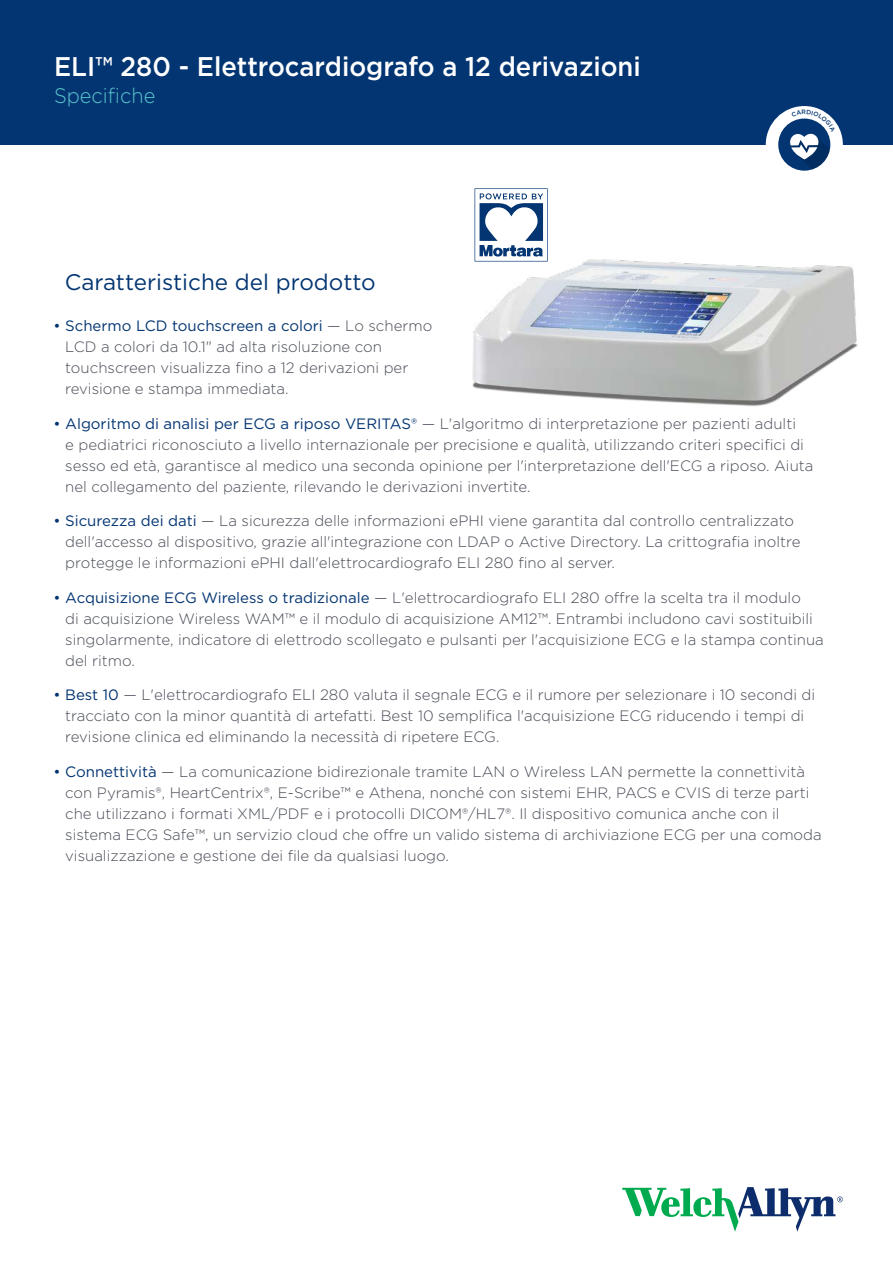
<style>
.page{position:relative;width:893px;height:1263px;background:#fff}
.page>*{position:absolute;margin:0;border:0;box-sizing:border-box;transform-origin:0 0}
.t1{font:500 27px "Gotham";color:#fff;scale:.95 1}
.t2{font:22.5px "Gotham";color:#033572}
.t3{font:300 21px "Gotham";color:#5ac5cc;scale:.95 1}
.t4{font:300 15px/21px "Gotham";color:#474b55}
.s1{font-weight:400;color:#033572}
</style>
<div class="page">
<div style="left:0;top:0;width:893px;height:145px;background:#033572"></div>
<div style="left:766px;top:106px;width:77px;height:77px;background:#fff;border-radius:50%"></div>
<div style="left:778px;top:118px;width:52px;height:53px;background:#033572;border-radius:50%"></div>
<svg style="left:622px;top:1187px;width:221px;height:45px"></svg>
<img style="left:472px;top:243px;width:386px;height:164px">
<svg style="left:475px;top:188px;width:73px;height:73px"></svg>
<svg style="left:790px;top:110px;width:46px;height:59px"></svg>
<h1 class="t1" style="left:54px;top:48px;width:619px">ELI™ 280 - Elettrocardiografo a 12 derivazioni</h1>
<h3 class="t3" style="left:54px;top:82px;width:108px">Specifiche</h3>
<h2 class="t2" style="left:65px;top:268px;width:312px">Caratteristiche del prodotto</h2>
<p class="t4" style="left:65px;top:315px;width:369px;text-indent:-12px"><span class="s1">• Schermo LCD touchscreen a colori</span> — Lo schermo LCD a colori da 10.1" ad alta risoluzione con touchscreen visualizza fino a 12 derivazioni per revisione e stampa immediata.</p>
<p class="t4" style="left:65px;top:413px;width:750px;text-indent:-12px"><span class="s1">• Algoritmo di analisi per ECG a riposo VERITAS®</span> — L'algoritmo di interpretazione per pazienti adulti<br>e pediatrici riconosciuto a livello internazionale per precisione e qualità, utilizzando criteri specifici di sesso ed età, garantisce al medico una seconda opinione per l'interpretazione dell'ECG a riposo. Aiuta nel collegamento del paziente, rilevando le derivazioni invertite.</p>
<p class="t4" style="left:65px;top:510px;width:737px;text-indent:-12px"><span class="s1">• Sicurezza dei dati</span> — La sicurezza delle informazioni ePHI viene garantita dal controllo centralizzato dell'accesso al dispositivo, grazie all'integrazione con LDAP o Active Directory. La crittografia inoltre protegge le informazioni ePHI dall'elettrocardiografo ELI 280 fino al server.</p>
<p class="t4" style="left:65px;top:587px;width:760px;text-indent:-12px"><span class="s1">• Acquisizione ECG Wireless o tradizionale</span> — L'elettrocardiografo ELI 280 offre la scelta tra il modulo<br>di acquisizione Wireless WAM™ e il modulo di acquisizione AM12™. Entrambi includono cavi sostituibili singolarmente, indicatore di elettrodo scollegato e pulsanti per l'acquisizione ECG e la stampa continua del ritmo.</p>
<p class="t4" style="left:65px;top:684px;width:751px;text-indent:-12px"><span class="s1">• Best 10</span> — L'elettrocardiografo ELI 280 valuta il segnale ECG e il rumore per selezionare i 10 secondi di tracciato con la minor quantità di artefatti. Best 10 semplifica l'acquisizione ECG riducendo i tempi di revisione clinica ed eliminando la necessità di ripetere ECG.</p>
<p class="t4" style="left:65px;top:761px;width:758px;text-indent:-12px"><span class="s1">• Connettività</span> — La comunicazione bidirezionale tramite LAN o Wireless LAN permette la connettività con Pyramis®, HeartCentrix®, E-Scribe™ e Athena, nonché con sistemi EHR, PACS e CVIS di terze parti che utilizzano i formati XML/PDF e i protocolli DICOM®/HL7®. Il dispositivo comunica anche con il sistema ECG Safe™, un servizio cloud che offre un valido sistema di archiviazione ECG per una comoda visualizzazione e gestione dei file da qualsiasi luogo.</p>
</div>
